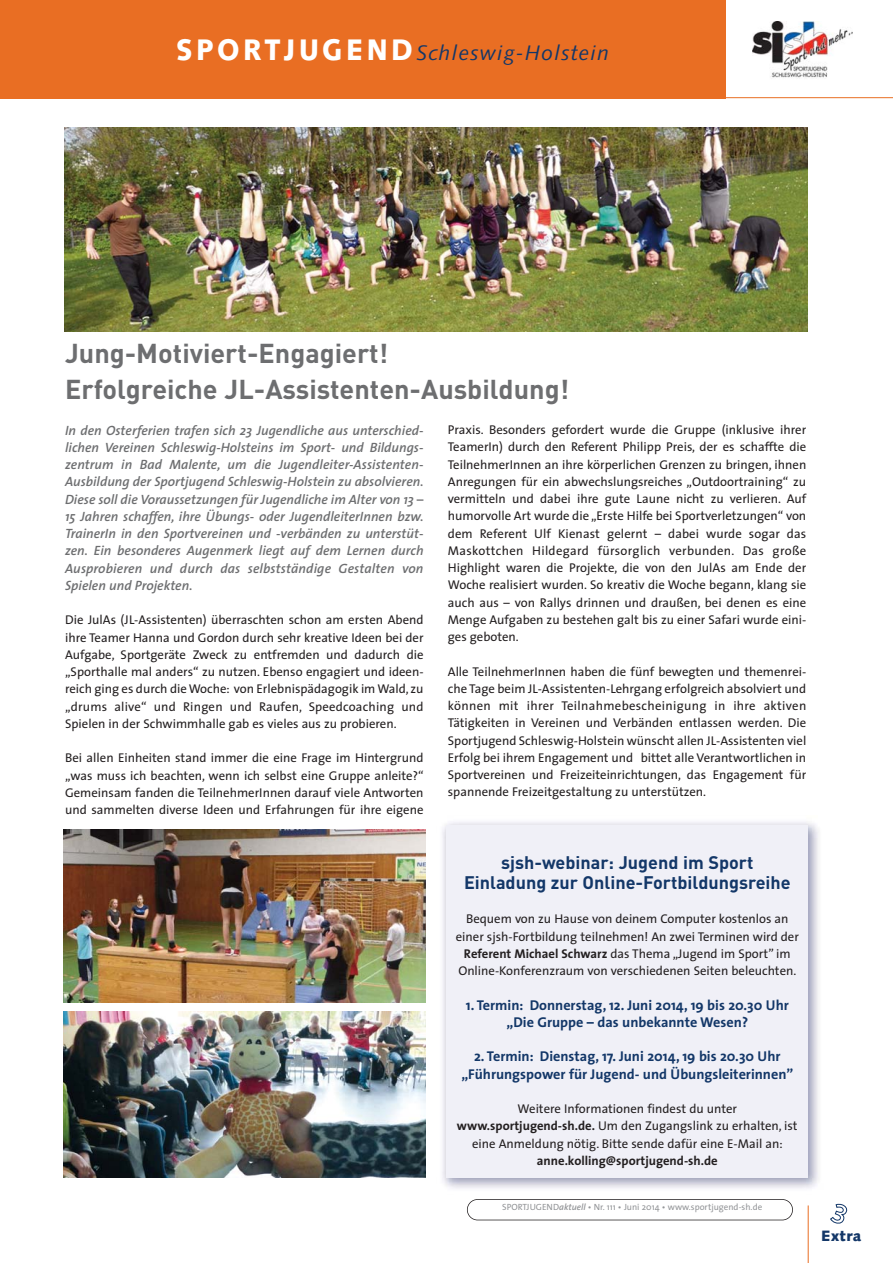
<style>
.page{position:relative;width:893px;height:1263px;background:#fff}
.page>*{position:absolute;margin:0;border:0;box-sizing:border-box;transform-origin:0 0}
.t1{font:700 27px/36px "DIN";color:#6d6e70}
.t2{font:italic 21px "Syntax";letter-spacing:.055em;color:#133768}
.t3{font:700 18px/19.5px "DIN";color:#133768;text-align:center}
.t4{font:900 15px "Syntax";letter-spacing:.03em;color:#133768}
.t5{font:700 14.25px/17.2px "The Sans";color:#133768;text-align:center}
.t6{font:italic 600 13.5px/17.2px "The Sans";letter-spacing:.01em;color:#6d6e70;text-align:justify}
.t7{font:12.75px/17.2px "The Sans";color:#231f20;text-align:justify}
.t8{font:700 12.75px "The Sans";color:#231f20}
.t9{font:9px "The Sans";color:#939598}
.s1{font-weight:900;font-style:normal;font-size:29.7px;color:#fff}
.s2{font-weight:700}
.s3{font-weight:600;font-style:italic}
</style>
<div class="page">
<div style="left:0;top:0;width:726px;height:98px;background:#e96e23"></div>
<img style="left:752px;top:22px;width:100px;height:56px">
<hr style="left:717px;top:97px;width:175px;height:1px;background:#e96e23">
<div style="left:467px;top:1199px;width:326px;height:21px;border:2px solid #231f20;border-radius:11px"></div>
<hr style="left:808px;top:1205px;width:1px;height:58px;background:#e96e23">
<img style="left:64px;top:128px;width:744px;height:204px">
<img style="left:64px;top:1012px;width:361px;height:166px">
<img style="left:64px;top:830px;width:361px;height:172px">
<img style="left:442px;top:822px;width:377px;height:367px">
<div style="left:446px;top:825px;width:362px;height:353px;background:#f0f0f7"></div>
<h2 class="t2" style="left:176px;top:45px;width:434px"><span class="s1">SPORTJUGEND</span>Schleswig-Holstein</h2>
<h1 class="t1" style="left:65px;top:338px;width:505px">Jung-Motiviert-Engagiert!<br>Erfolgreiche JL-Assistenten-Ausbildung!</h1>
<p class="t7" style="left:448px;top:423px;width:360px">Praxis. Besonders gefordert wurde die Gruppe (inklusive ihrer TeamerIn) durch den Referent Philipp Preis, der es schaffte die TeilnehmerInnen an ihre körperlichen Grenzen zu bringen, ihnen Anregungen für ein abwechslungsreiches „Outdoortraining“ zu vermitteln und dabei ihre gute Laune nicht zu verlieren. Auf humorvolle Art wurde die „Erste Hilfe bei Sportverletzungen“ von dem Referent Ulf Kienast gelernt – dabei wurde sogar das Maskottchen Hildegard fürsorglich verbunden. Das große Highlight waren die Projekte, die von den JulAs am Ende der Woche realisiert wurden. So kreativ die Woche begann, klang sie auch aus – von Rallys drinnen und draußen, bei denen es eine Menge Aufgaben zu bestehen galt bis zu einer Safari wurde eini&shy;ges geboten.</p>
<p class="t7" style="left:448px;top:664px;width:360px">Alle TeilnehmerInnen haben die fünf bewegten und themenrei&shy;che Tage beim JL-Assistenten-Lehrgang erfolgreich absolviert und können mit ihrer Teilnahmebescheinigung in ihre aktiven Tätigkeiten in Vereinen und Verbänden entlassen werden. Die Sportjugend Schleswig-Holstein wünscht allen JL-Assistenten viel Erfolg bei ihrem Engagement und bittet alle Verantwortlichen in Sportvereinen und Freizeiteinrichtungen, das Engagement für spannende Freizeitgestaltung zu unterstützen.</p>
<p class="t6" style="left:65px;top:423px;width:360px">In den Osterferien trafen sich 23 Jugendliche aus unterschied&shy;lichen Vereinen Schleswig-Holsteins im Sport- und Bildungs&shy;zentrum in Bad Malente, um die Jugendleiter-Assistenten-Ausbildung der Sportjugend Schleswig-Holstein zu absolvieren.<br>Diese soll die Voraussetzungen für Jugendliche im Alter von 13 – 15 Jahren schaffen, ihre Übungs- oder JugendleiterInnen bzw.<br>TrainerIn in den Sportvereinen und -verbänden zu unterstüt&shy;zen. Ein besonderes Augenmerk liegt auf dem Lernen durch Ausprobieren und durch das selbstständige Gestalten von Spielen und Projekten.</p>
<p class="t7" style="left:65px;top:613px;width:360px">Die JulAs (JL-Assistenten) überraschten schon am ersten Abend ihre Teamer Hanna und Gordon durch sehr kreative Ideen bei der Aufgabe, Sportgeräte Zweck zu entfremden und dadurch die „Sporthalle mal anders“ zu nutzen. Ebenso engagiert und ideen&shy;reich ging es durch die Woche: von Erlebnispädagogik im Wald, zu „drums alive“ und Ringen und Raufen, Speedcoaching und Spielen in der Schwimmhalle gab es vieles aus zu probieren.</p>
<p class="t7" style="left:65px;top:751px;width:360px">Bei allen Einheiten stand immer die eine Frage im Hintergrund „was muss ich beachten, wenn ich selbst eine Gruppe anleite?“ Gemeinsam fanden die TeilnehmerInnen darauf viele Antworten und sammelten diverse Ideen und Erfahrungen für ihre eigene</p>
<h3 class="t3" style="left:464px;top:855px;width:328px">sjsh-webinar: Jugend im Sport<br>Einladung zur Online-Fortbildungsreihe</h3>
<p class="t7" style="left:456px;top:912px;width:345px;text-align:center">Bequem von zu Hause von deinem Computer kostenlos an einer sjsh-Fortbildung teilnehmen! An zwei Terminen wird der <span class="s2">Referent Michael Schwarz</span> das Thema „Jugend im Sport” im Online-Konferenzraum von verschiedenen Seiten beleuchten.</p>
<p class="t5" style="left:466px;top:997px;width:324px">1. Termin: Donnerstag, 12. Juni 2014, 19 bis 20.30 Uhr „Die Gruppe – das unbekannte Wesen?</p>
<p class="t5" style="left:461px;top:1049px;width:333px">2. Termin: Dienstag, 17. Juni 2014, 19 bis 20.30 Uhr „Führungspower für Jugend- und Übungsleiterinnen”</p>
<p class="t7" style="left:457px;top:1101px;width:342px;text-align:center">Weitere Informationen findest du unter <span class="s2">www.sportjugend-sh.de.</span> Um den Zugangslink zu erhalten, ist eine Anmeldung nötig. Bitte sende dafür eine E-Mail an:</p>
<p class="t8" style="left:537px;top:1155px;width:182px">anne.kolling@sportjugend-sh.de</p>
<p class="t9" style="left:502px;top:1204px;width:262px">SPORTJUGEND<span class="s3">aktuell</span> • Nr. 111 • Juni 2014 • www.sportjugend-sh.de</p>
<p class="t4" style="left:821px;top:1230px;width:42px">Extra</p>
</div>
